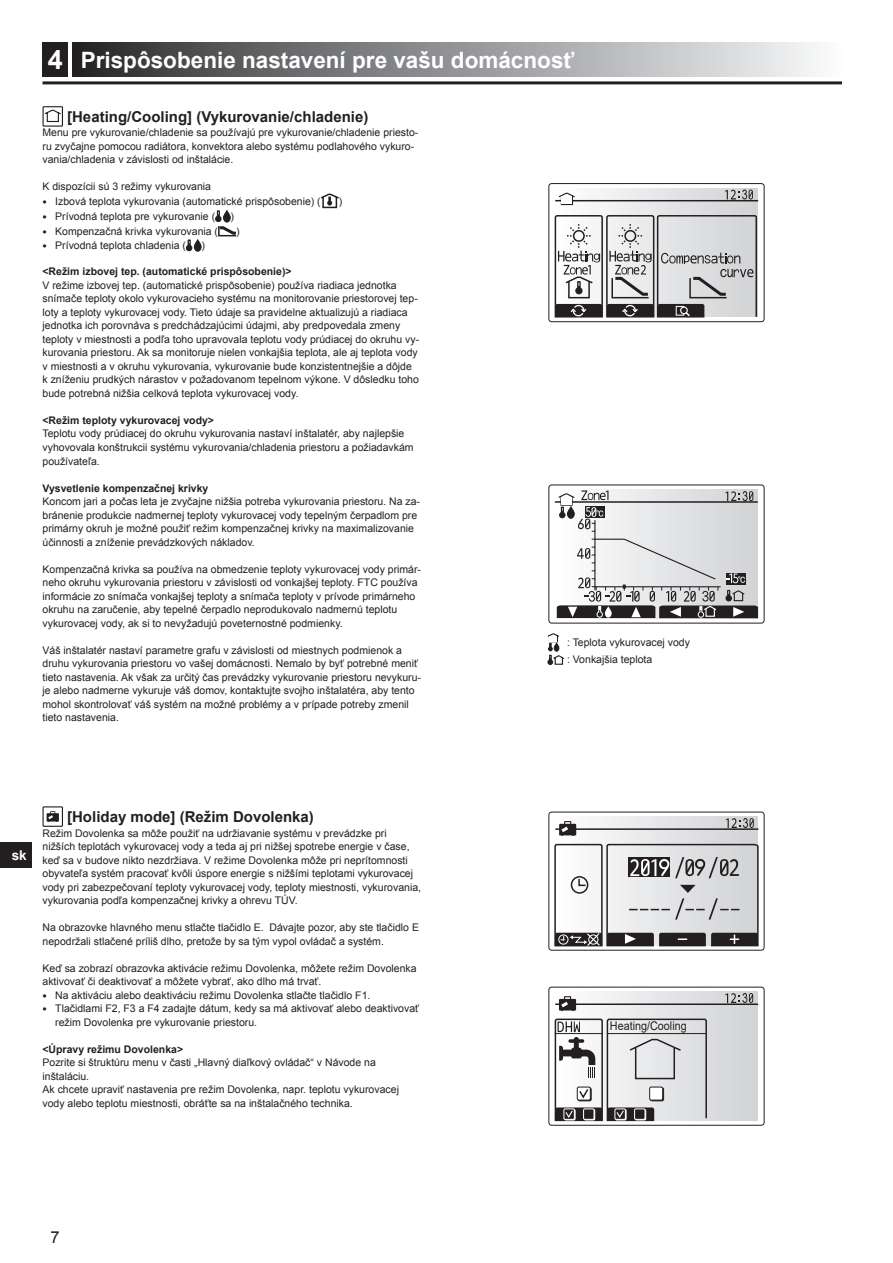
<style>
.page{position:relative;width:893px;height:1263px;background:#fff}
.page>*{position:absolute;margin:0;border:0;box-sizing:border-box;transform-origin:0 0}
.t1{font:700 22.5px "Arial";color:#fff}
.t2{font:16.5px "Arial";color:#231f20}
.t3{font:700 15px "Arial";color:#231f20}
.t4{font:700 13.5px "Arial";color:#fff}
.t5{font:12px "Arial";color:#231f20;scale:.9 1}
.t6{font:10.5px/13.5px "Arial";color:#231f20}
.t7{font:700 10.5px "Arial";color:#231f20}
.s1{font-size:27px}
.s2{font-size:7.35px}
</style>
<div class="page">
<hr style="left:43px;top:81px;width:799px;height:3px;background:#231f20">
<div style="left:72px;top:43px;width:770px;height:34px;background:linear-gradient(to right,#2a2a2d,#fafcfe)"></div>
<div style="left:43px;top:43px;width:25px;height:34px;background:#231f20"></div>
<div style="left:0;top:842px;width:32px;height:25px;background:#231f20"></div>
<div style="left:549px;top:183px;width:215px;height:139px;border:1px solid #231f20;border-radius:3px"></div>
<div style="left:555px;top:188px;width:203px;height:129px;background:linear-gradient(to right,#fefefe,#d1d2d5)"></div>
<hr style="left:555px;top:200px;width:203px;height:1px;background:#231f20">
<svg style="left:557px;top:192px;width:19px;height:6px"></svg>
<div style="left:561px;top:195px;width:12px;height:10px;border:1px solid #231f20"></div>
<div style="left:562px;top:196px;width:10px;height:8px;background:#fff"></div>
<svg style="left:554px;top:214px;width:204px;height:104px"></svg>
<svg style="left:725px;top:189px;width:28px;height:10px"></svg>
<div style="left:43px;top:106px;width:20px;height:21px;border:1px solid #231f20"></div>
<svg style="left:43px;top:109px;width:19px;height:14px"></svg>
<svg style="left:321px;top:193px;width:18px;height:16px"></svg>
<svg style="left:215px;top:210px;width:22px;height:27px"></svg>
<svg style="left:186px;top:239px;width:16px;height:13px"></svg>
<svg style="left:549px;top:485px;width:215px;height:138px"></svg>
<div style="left:549px;top:485px;width:215px;height:138px;border:1px solid #231f20;border-radius:3px"></div>
<hr style="left:555px;top:501px;width:203px;height:2px;background:#231f20">
<svg style="left:557px;top:490px;width:201px;height:128px"></svg>
<svg style="left:547px;top:633px;width:17px;height:32px"></svg>
<div style="left:43px;top:806px;width:20px;height:21px;border:1px solid #231f20"></div>
<svg style="left:47px;top:811px;width:12px;height:11px"></svg>
<div style="left:549px;top:812px;width:215px;height:138px;border:1px solid #231f20;border-radius:3px"></div>
<div style="left:555px;top:817px;width:203px;height:128px;background:linear-gradient(to right,#fefeff,#d1d2d4)"></div>
<hr style="left:555px;top:828px;width:203px;height:2px;background:#231f20">
<svg style="left:559px;top:821px;width:17px;height:15px"></svg>
<svg style="left:726px;top:818px;width:28px;height:10px"></svg>
<svg style="left:554px;top:843px;width:205px;height:104px"></svg>
<div style="left:549px;top:987px;width:215px;height:138px;border:1px solid #231f20;border-radius:3px"></div>
<div style="left:555px;top:992px;width:203px;height:128px;background:linear-gradient(to right,#fefeff,#d1d2d4)"></div>
<hr style="left:555px;top:1003px;width:203px;height:2px;background:#231f20">
<svg style="left:559px;top:996px;width:17px;height:15px"></svg>
<svg style="left:554px;top:1018px;width:154px;height:104px"></svg>
<svg style="left:725px;top:993px;width:28px;height:10px"></svg>
<h1 class="t1" style="left:48px;top:45px;width:528px"><span class="s1">4</span> Prispôsobenie nastavení pre vašu domácnosť</h1>
<h3 class="t3" style="left:67px;top:106px;width:303px">[Heating/Cooling] (Vykurovanie/chladenie)</h3>
<p class="t6" style="left:43px;top:126px;width:377px">Menu pre vykurovanie/chladenie sa používajú pre vykurovanie/chladenie priesto&shy;ru zvyčajne pomocou radiátora, konvektora alebo systému podlahového vykuro&shy;vania/chladenia v závislosti od inštalácie.</p>
<p class="t6" style="left:43px;top:180px;width:170px">K dispozícii sú 3 režimy vykurovania</p>
<p class="t6" style="left:43px;top:195px;width:280px"><span class="s2">●</span> Izbová teplota vykurovania (automatické prispôsobenie) (</p>
<p class="t6" style="left:339px;top:195px;width:5px">)</p>
<p class="t6" style="left:43px;top:210px;width:174px"><span class="s2">●</span> Prívodná teplota pre vykurovanie (</p>
<p class="t6" style="left:231px;top:210px;width:5px">)</p>
<p class="t6" style="left:43px;top:225px;width:177px"><span class="s2">●</span> Kompenzačná krivka vykurovania (</p>
<p class="t6" style="left:236px;top:225px;width:5px">)</p>
<p class="t6" style="left:43px;top:239px;width:145px"><span class="s2">●</span> Prívodná teplota chladenia (</p>
<p class="t6" style="left:201px;top:239px;width:5px">)</p>
<p class="t7" style="left:43px;top:265px;width:251px">&lt;Režim izbovej tep. (automatické prispôsobenie)&gt;</p>
<p class="t6" style="left:43px;top:279px;width:378px">V režime izbovej tep. (automatické prispôsobenie) používa riadiaca jednotka snímače teploty okolo vykurovacieho systému na monitorovanie priestorovej tep&shy;loty a teploty vykurovacej vody. Tieto údaje sa pravidelne aktualizujú a riadiaca jednotka ich porovnáva s predchádzajúcimi údajmi, aby predpovedala zmeny teploty v miestnosti a podľa toho upravovala teplotu vody prúdiacej do okruhu vy&shy;kurovania priestoru. Ak sa monitoruje nielen vonkajšia teplota, ale aj teplota vody v miestnosti a v okruhu vykurovania, vykurovanie bude konzistentnejšie a dôjde k zníženiu prudkých nárastov v požadovanom tepelnom výkone. V dôsledku toho bude potrebná nižšia celková teplota vykurovacej vody.</p>
<p class="t7" style="left:43px;top:413px;width:173px">&lt;Režim teploty vykurovacej vody&gt;</p>
<p class="t6" style="left:43px;top:427px;width:373px">Teplotu vody prúdiacej do okruhu vykurovania nastaví inštalatér, aby najlepšie vyhovovala konštrukcii systému vykurovania/chladenia priestoru a požiadavkám používateľa.</p>
<p class="t7" style="left:43px;top:481px;width:167px">Vysvetlenie kompenzačnej krivky</p>
<p class="t6" style="left:43px;top:495px;width:379px">Koncom jari a počas leta je zvyčajne nižšia potreba vykurovania priestoru. Na za&shy;bránenie produkcie nadmernej teploty vykurovacej vody tepelným čerpadlom pre primárny okruh je možné použiť režim kompenzačnej krivky na maximalizovanie účinnosti a zníženie prevádzkových nákladov.</p>
<p class="t6" style="left:43px;top:562px;width:380px">Kompenzačná krivka sa používa na obmedzenie teploty vykurovacej vody primár&shy;neho okruhu vykurovania priestoru v závislosti od vonkajšej teploty. FTC používa informácie zo snímača vonkajšej teploty a snímača teploty v prívode primárneho okruhu na zaručenie, aby tepelné čerpadlo neprodukovalo nadmernú teplotu vykurovacej vody, ak si to nevyžadujú poveternostné podmienky.</p>
<p class="t6" style="left:43px;top:643px;width:380px">Váš inštalatér nastaví parametre grafu v závislosti od miestnych podmienok a druhu vykurovania priestoru vo vašej domácnosti. Nemalo by byť potrebné meniť tieto nastavenia. Ak však za určitý čas prevádzky vykurovanie priestoru nevykuru&shy;je alebo nadmerne vykuruje váš domov, kontaktujte svojho inštalatéra, aby tento mohol skontrolovať váš systém na možné problémy a v prípade potreby zmenil tieto nastavenia.</p>
<p class="t6" style="left:567px;top:634px;width:124px;line-height:17.1px">: Teplota vykurovacej vody : Vonkajšia teplota</p>
<p class="t4" style="left:12px;top:846px;width:17px">sk</p>
<h3 class="t3" style="left:67px;top:807px;width:248px">[Holiday mode] (Režim Dovolenka)</h3>
<p class="t6" style="left:43px;top:826px;width:380px">Režim Dovolenka sa môže použiť na udržiavanie systému v prevádzke pri nižších teplotách vykurovacej vody a teda aj pri nižšej spotrebe energie v čase, keď sa v budove nikto nezdržiava. V režime Dovolenka môže pri neprítomnosti obyvateľa systém pracovať kvôli úspore energie s nižšími teplotami vykurovacej vody pri zabezpečovaní teploty vykurovacej vody, teploty miestnosti, vykurovania, vykurovania podľa kompenzačnej krivky a ohrevu TÚV.</p>
<p class="t6" style="left:43px;top:921px;width:378px">Na obrazovke hlavného menu stlačte tlačidlo E. Dávajte pozor, aby ste tlačidlo E nepodržali stlačené príliš dlho, pretože by sa tým vypol ovládač a systém.</p>
<p class="t6" style="left:43px;top:961px;width:376px">Keď sa zobrazí obrazovka aktivácie režimu Dovolenka, môžete režim Dovolenka aktivovať či deaktivovať a môžete vybrať, ako dlho má trvať.</p>
<p class="t6" style="left:43px;top:988px;width:329px"><span class="s2">●</span> Na aktiváciu alebo deaktiváciu režimu Dovolenka stlačte tlačidlo F1.</p>
<p class="t6" style="left:55px;top:1002px;width:365px;text-indent:-13px"><span class="s2">●</span> Tlačidlami F2, F3 a F4 zadajte dátum, kedy sa má aktivovať alebo deaktivovať režim Dovolenka pre vykurovanie priestoru.</p>
<p class="t7" style="left:43px;top:1042px;width:142px">&lt;Úpravy režimu Dovolenka&gt;</p>
<p class="t6" style="left:43px;top:1056px;width:358px">Pozrite si štruktúru menu v časti „Hlavný diaľkový ovládač“ v Návode na inštaláciu.<br>Ak chcete upraviť nastavenia pre režim Dovolenka, napr. teplotu vykurovacej vody alebo teplotu miestnosti, obráťte sa na inštalačného technika.</p>
<p class="t5" style="left:610px;top:1018px;width:87px">Heating/Cooling</p>
<h2 class="t2" style="left:50px;top:1226px;width:11px">7</h2>
</div>
